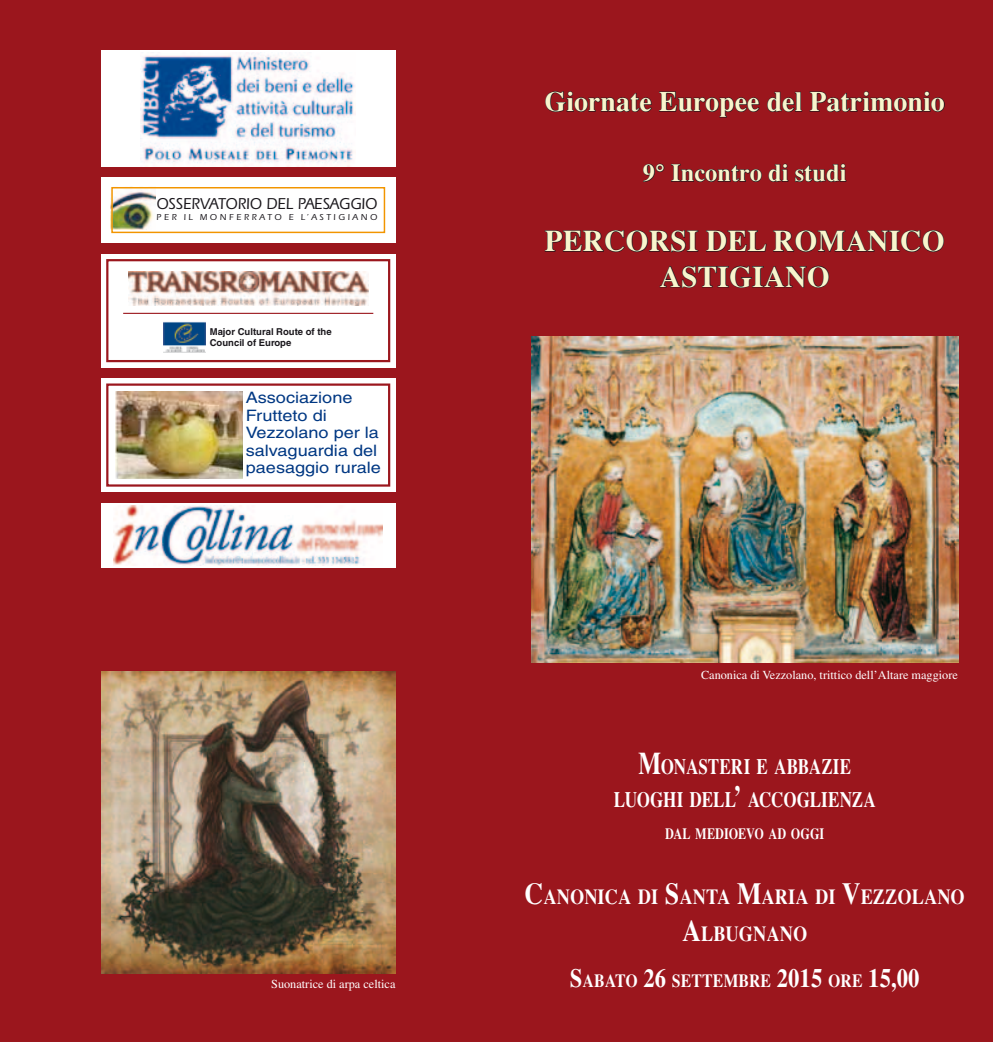
<style>
.page{position:relative;width:993px;height:1042px;background:#fff}
.page>*{position:absolute;margin:0;border:0;box-sizing:border-box;transform-origin:0 0}
.t1{font:700 29.75px/35.7px "Times";color:#f8f5cd;text-align:center}
.t2{font:700 28px "Times";color:#f8f5cd}
.t3{font:700 24.5px "Times";color:#f8f5cd}
.t4{font:700 21.88px/32.6px "Times";letter-spacing:-.005em;color:#fff;text-align:center;scale:.78 1}
.t5{font:700 21.35px/36.6px "Times";color:#fff;text-align:center;scale:.86 1}
.t6{font:700 18.55px "Times";color:#fff;scale:.86 1}
.t7{font:500 16.28px "Itc Eras";color:#1a171c;scale:.92 1}
.t8{font:15.75px/17.5px "Helvetica";color:#003883;scale:1.15 1}
.t9{font:700 15.58px "Times";letter-spacing:-.005em;color:#fff;scale:.78 1}
.t10{font:12.25px "Times";color:#fff}
.t11{font:700 9.45px/11.4px "Helvetica";color:#1a171c}
.t12{font:500 8.92px "Itc Eras";letter-spacing:.3em;color:#1a171c}
.s1{font-size:31.32px}
.s2{font-size:30.45px}
.s3{font-size:26.43px}
</style>
<div class="page">
<div style="left:0;top:0;width:992px;height:1042px;background:#9b161d"></div>
<div style="left:101px;top:177px;width:294px;height:66px;background:#fff"></div>
<img style="left:110px;top:186px;width:46px;height:43px">
<div style="left:111px;top:187px;width:274px;height:46px;border:1px solid #f29500"></div>
<svg style="left:545px;top:91px;width:107px;height:22px"></svg>
<svg style="left:659px;top:91px;width:101px;height:27px"></svg>
<svg style="left:767px;top:91px;width:35px;height:21px"></svg>
<svg style="left:809px;top:91px;width:135px;height:21px"></svg>
<svg style="left:643px;top:163px;width:21px;height:19px"></svg>
<svg style="left:671px;top:163px;width:175px;height:19px"></svg>
<svg style="left:544px;top:230px;width:154px;height:23px"></svg>
<svg style="left:706px;top:230px;width:238px;height:23px"></svg>
<svg style="left:659px;top:265px;width:170px;height:23px"></svg>
<div style="left:101px;top:254px;width:294px;height:113px;background:#fff"></div>
<img style="left:128px;top:272px;width:240px;height:34px">
<div style="left:106px;top:259px;width:284px;height:103px;border:2px solid #9b161d"></div>
<img style="left:164px;top:322px;width:41px;height:30px">
<hr style="left:123px;top:313px;width:250px;height:1px;background:#9b161d">
<div style="left:101px;top:378px;width:294px;height:114px;background:#fff"></div>
<div style="left:106px;top:383px;width:284px;height:104px;border:2px solid #9b161d"></div>
<img style="left:115px;top:392px;width:127px;height:86px">
<div style="left:101px;top:503px;width:294px;height:65px;background:#fff"></div>
<img style="left:113px;top:506px;width:270px;height:59px">
<div style="left:101px;top:50px;width:294px;height:116px;background:#fff"></div>
<img style="left:141px;top:52px;width:214px;height:114px">
<img style="left:101px;top:671px;width:294px;height:302px">
<img style="left:531px;top:336px;width:426px;height:327px">
<h3 class="t7" style="left:156px;top:195px;width:241px">OSSERVATORIO DEL PAESAGGIO</h3>
<p class="t12" style="left:156px;top:212px;width:222px">PER IL MONFERRATO E L’ASTIGIANO</p>
<p class="t11" style="left:210px;top:325px;width:123px">Major Cultural Route of the<br>Council of Europe</p>
<p class="t8" style="left:246px;top:389px;width:119px">Associazione<br>Frutteto di<br>Vezzolano per la salvaguardia del paesaggio rurale</p>
<p class="t10" style="left:271px;top:977px;width:126px">Suonatrice di arpa celtica</p>
<h2 class="t2" style="left:544px;top:84px;width:402px">Giornate Europee del Patrimonio</h2>
<h3 class="t3" style="left:642px;top:157px;width:205px">9° Incontro di studi</h3>
<h1 class="t1" style="left:544px;top:223px;width:401px">PERCORSI DEL ROMANICO<br>ASTIGIANO</h1>
<p class="t10" style="left:700px;top:668px;width:258px">Canonica di Vezzolano, trittico dell’Altare maggiore</p>
<h3 class="t4" style="left:613px;top:750px;width:337px"><span class="s1">M</span>ONASTERI E ABBAZIE<br>LUOGHI DELL<span class="s1">’</span> ACCOGLIENZA</h3>
<p class="t9" style="left:665px;top:824px;width:205px">DAL MEDIOEVO AD OGGI</p>
<h3 class="t5" style="left:524px;top:878px;width:513px"><span class="s2">C</span>ANONICA DI <span class="s2">S</span>ANTA <span class="s2">M</span>ARIA DI <span class="s2">V</span>EZZOLANO<br><span class="s2">A</span>LBUGNANO</h3>
<h3 class="t6" style="left:569px;top:969px;width:408px"><span class="s3">S</span>ABATO <span class="s3">26</span> SETTEMBRE <span class="s3">2015</span> ORE <span class="s3">15,00</span></h3>
</div>
